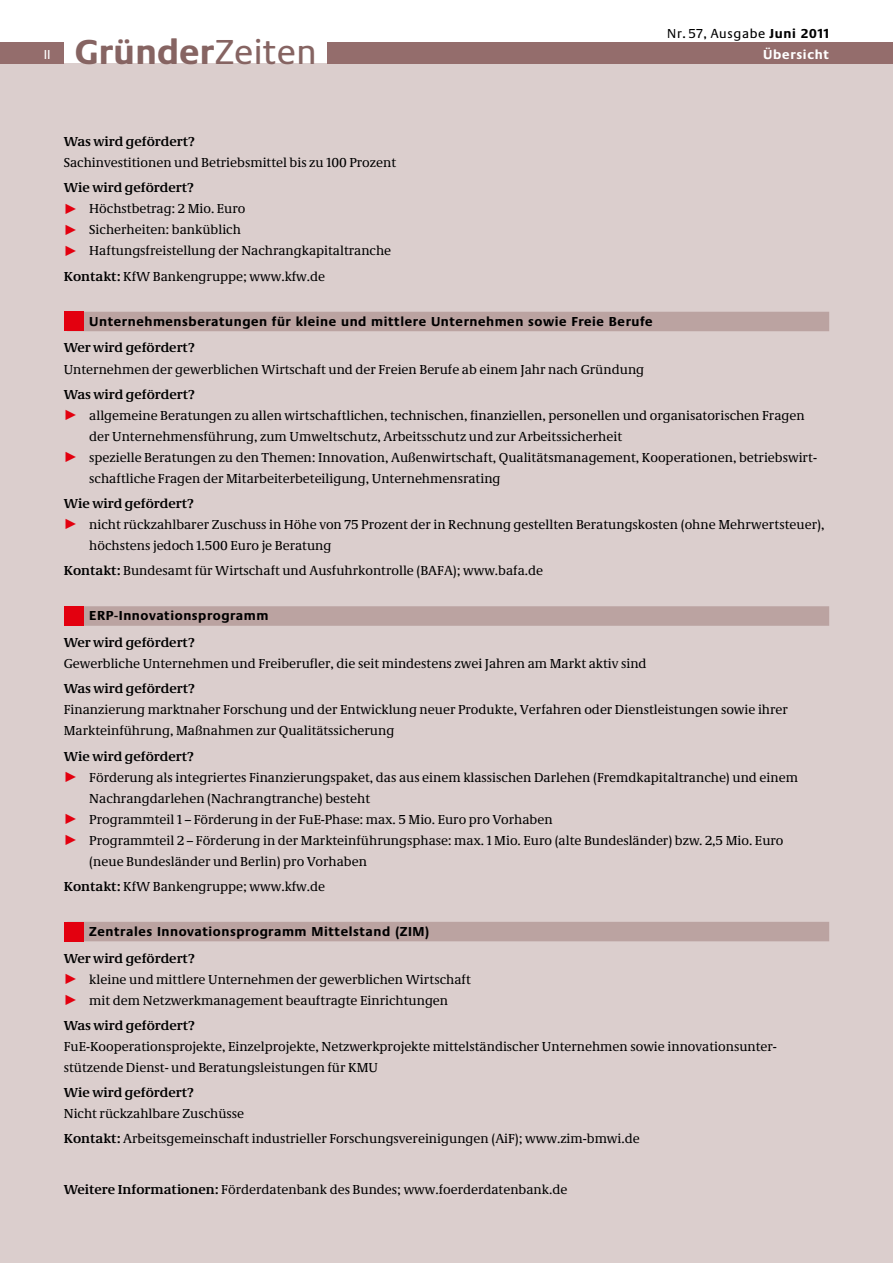
<style>
.page{position:relative;width:893px;height:1263px;background:#fff}
.page>*{position:absolute;margin:0;border:0;box-sizing:border-box;transform-origin:0 0}
.t1{font:700 36px "Neue Praxis";letter-spacing:.01em;color:#866462}
.t2{font:13.5px/21px "Neue Demos";color:#000}
.t3{font:700 13.5px "Neue Demos";color:#000}
.t4{font:700 13.5px "Neue Praxis";letter-spacing:.04em;color:#000}
.t5{font:13.5px "Neue Praxis";letter-spacing:.05em;color:#000}
.t6{font:700 13.5px "Neue Praxis";letter-spacing:.05em;color:#fff}
.t7{font:13.5px "Neue Praxis";color:#fff}
.s1{font-weight:700}
.s2{font-weight:400}
.s3{color:#e3000f}
</style>
<div class="page">
<div style="left:0;top:64px;width:893px;height:1199px;background:#dbcecd"></div>
<div style="left:327px;top:43px;width:566px;height:21px;background:#946d6c"></div>
<div style="left:0;top:43px;width:64px;height:21px;background:#946d6c"></div>
<div style="left:67px;top:312px;width:762px;height:19px;background:#bba3a1"></div>
<div style="left:67px;top:606px;width:762px;height:20px;background:#bba3a1"></div>
<div style="left:67px;top:922px;width:762px;height:19px;background:#bba3a1"></div>
<div style="left:64px;top:312px;width:19px;height:19px;background:#e3000f"></div>
<div style="left:64px;top:606px;width:19px;height:20px;background:#e3000f"></div>
<div style="left:64px;top:922px;width:19px;height:19px;background:#e3000f"></div>
<p class="t5" style="left:667px;top:25px;width:163px">Nr. 57, Ausgabe <span class="s1">Juni 2011</span></p>
<p class="t7" style="left:44px;top:46px;width:8px">II</p>
<h1 class="t1" style="left:75px;top:30px;width:243px">Gründer<span class="s2">Zeiten</span></h1>
<p class="t6" style="left:763px;top:46px;width:67px">Übersicht</p>
<h5 class="t3" style="left:64px;top:133px;width:132px">Was wird gefördert?</h5>
<p class="t2" style="left:64px;top:152px;width:334px">Sachinvestitionen und Betriebsmittel bis zu 100 Prozent</p>
<h5 class="t3" style="left:64px;top:180px;width:132px">Wie wird gefördert?</h5>
<p class="t2" style="left:64px;top:198px;width:183px"><span class="s3">✓</span> Höchstbetrag: 2 Mio. Euro</p>
<p class="t2" style="left:64px;top:219px;width:179px"><span class="s3">✓</span> Sicherheiten: banküblich</p>
<p class="t2" style="left:64px;top:240px;width:329px"><span class="s3">✓</span> Haftungsfreistellung der Nachrangkapitaltranche</p>
<p class="t2" style="left:64px;top:266px;width:263px"><span class="s1">Kontakt:</span> KfW Bankengruppe; www.kfw.de</p>
<h4 class="t4" style="left:89px;top:313px;width:565px">Unternehmensberatungen für kleine und mittlere Unternehmen sowie Freie Berufe</h4>
<h5 class="t3" style="left:64px;top:340px;width:132px">Wer wird gefördert?</h5>
<p class="t2" style="left:64px;top:358px;width:582px">Unternehmen der gewerblichen Wirtschaft und der Freien Berufe ab einem Jahr nach Gründung</p>
<h5 class="t3" style="left:64px;top:386px;width:132px">Was wird gefördert?</h5>
<p class="t2" style="left:89px;top:405px;width:717px;text-indent:-26px"><span class="s3">✓</span> allgemeine Beratungen zu allen wirtschaftlichen, technischen, finanziellen, personellen und organisatorischen Fragen der Unternehmensführung, zum Umweltschutz, Arbeitsschutz und zur Arbeitssicherheit</p>
<p class="t2" style="left:89px;top:447px;width:729px;text-indent:-26px"><span class="s3">✓</span> spezielle Beratungen zu den Themen: Innovation, Außenwirtschaft, Qualitätsmanagement, Kooperationen, betriebswirt&shy;schaftliche Fragen der Mitarbeiterbeteiligung, Unternehmensrating</p>
<h5 class="t3" style="left:64px;top:495px;width:132px">Wie wird gefördert?</h5>
<p class="t2" style="left:89px;top:514px;width:737px;text-indent:-26px"><span class="s3">✓</span> nicht rückzahlbarer Zuschuss in Höhe von 75 Prozent der in Rechnung gestellten Beratungskosten (ohne Mehrwertsteuer), höchstens jedoch 1.500 Euro je Beratung</p>
<p class="t2" style="left:64px;top:560px;width:481px"><span class="s1">Kontakt:</span> Bundesamt für Wirtschaft und Ausfuhrkontrolle (BAFA); www.bafa.de</p>
<h4 class="t4" style="left:89px;top:608px;width:181px">ERP-Innovationsprogramm</h4>
<h5 class="t3" style="left:64px;top:634px;width:132px">Wer wird gefördert?</h5>
<p class="t2" style="left:64px;top:653px;width:584px">Gewerbliche Unternehmen und Freiberufler, die seit mindestens zwei Jahren am Markt aktiv sind</p>
<h5 class="t3" style="left:64px;top:681px;width:132px">Was wird gefördert?</h5>
<p class="t2" style="left:64px;top:699px;width:726px">Finanzierung marktnaher Forschung und der Entwicklung neuer Produkte, Verfahren oder Dienstleistungen sowie ihrer<br>Markteinführung, Maßnahmen zur Qualitätssicherung</p>
<h5 class="t3" style="left:64px;top:748px;width:132px">Wie wird gefördert?</h5>
<p class="t2" style="left:89px;top:766px;width:710px;text-indent:-26px"><span class="s3">✓</span> Förderung als integriertes Finanzierungspaket, das aus einem klassischen Darlehen (Fremdkapitaltranche) und einem<br>Nachrangdarlehen (Nachrangtranche) besteht</p>
<p class="t2" style="left:64px;top:808px;width:490px"><span class="s3">✓</span> Programmteil 1 – Förderung in der FuE-Phase: max. 5 Mio. Euro pro Vorhaben</p>
<p class="t2" style="left:89px;top:829px;width:696px;text-indent:-26px"><span class="s3">✓</span> Programmteil 2 – Förderung in der Markteinführungsphase: max. 1 Mio. Euro (alte Bundesländer) bzw. 2,5 Mio. Euro (neue Bundesländer und Berlin) pro Vorhaben</p>
<p class="t2" style="left:64px;top:876px;width:263px"><span class="s1">Kontakt:</span> KfW Bankengruppe; www.kfw.de</p>
<h4 class="t4" style="left:89px;top:923px;width:342px">Zentrales Innovationsprogramm Mittelstand (ZIM)</h4>
<h5 class="t3" style="left:64px;top:950px;width:132px">Wer wird gefördert?</h5>
<p class="t2" style="left:64px;top:968px;width:409px"><span class="s3">✓</span> kleine und mittlere Unternehmen der gewerblichen Wirtschaft</p>
<p class="t2" style="left:64px;top:989px;width:386px"><span class="s3">✓</span> mit dem Netzwerkmanagement beauftragte Einrichtungen</p>
<h5 class="t3" style="left:64px;top:1017px;width:132px">Was wird gefördert?</h5>
<p class="t2" style="left:64px;top:1036px;width:715px">FuE-Kooperationsprojekte, Einzelprojekte, Netzwerkprojekte mittelständischer Unternehmen sowie innovationsunter&shy;stützende Dienst- und Beratungsleistungen für KMU</p>
<h5 class="t3" style="left:64px;top:1084px;width:132px">Wie wird gefördert?</h5>
<p class="t2" style="left:64px;top:1103px;width:182px">Nicht rückzahlbare Zuschüsse</p>
<p class="t2" style="left:64px;top:1128px;width:577px"><span class="s1">Kontakt:</span> Arbeitsgemeinschaft industrieller Forschungsvereinigungen (AiF); www.zim-bmwi.de</p>
<h4 class="t2" style="left:64px;top:1179px;width:505px"><span class="s1">Weitere Informationen:</span> Förderdatenbank des Bundes; www.foerderdatenbank.de</h4>
</div>
